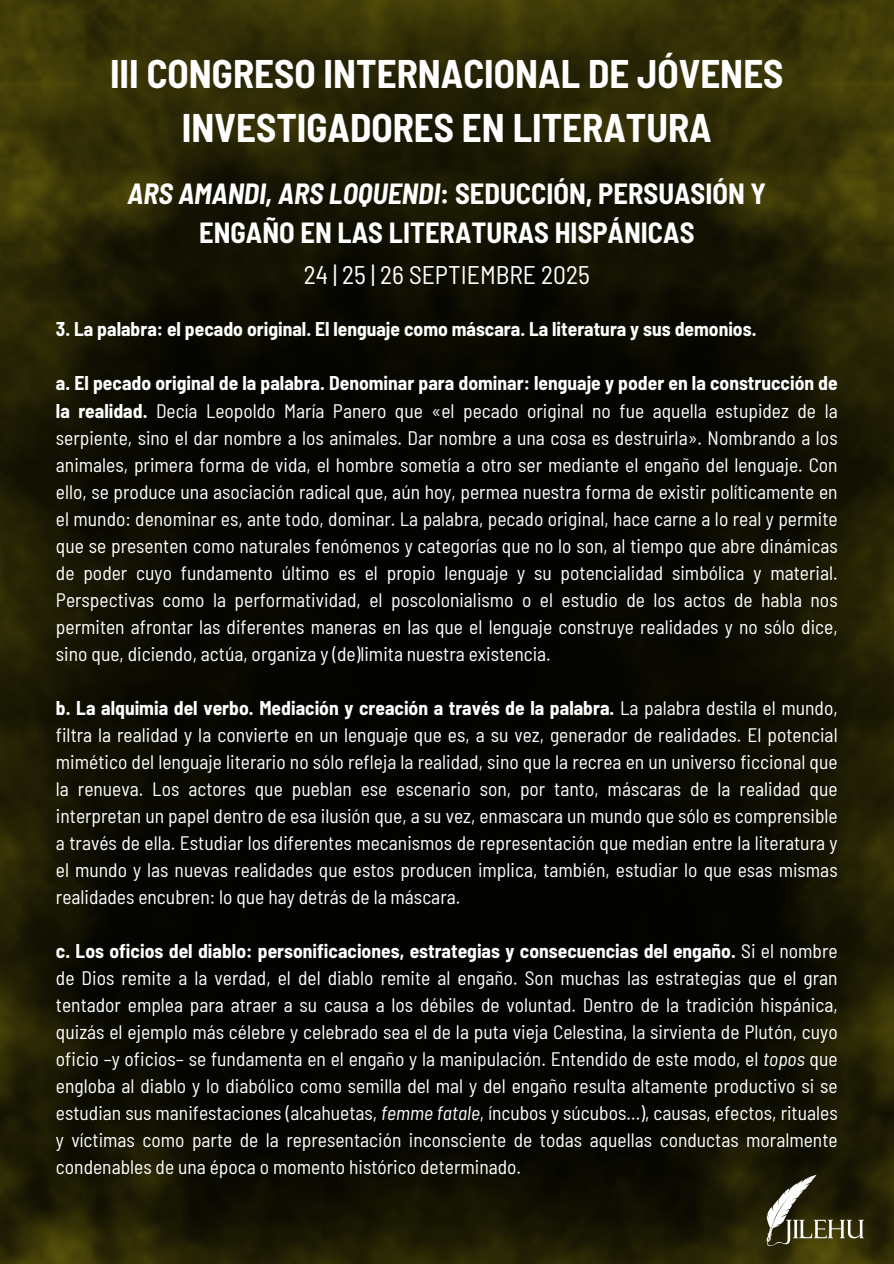
<style>
.page{position:relative;width:894px;height:1264px;background:#fff}
.page>*{position:absolute;margin:0;border:0;box-sizing:border-box;transform-origin:0 0}
.t1{font:700 semi-condensed 39px/54px "Barlow";color:#fff;text-align:center}
.t2{font:700 semi-condensed 28.5px/39.3px "Barlow";color:#fff;text-align:center}
.t3{font:semi-condensed 25.5px "Barlow";color:#fff}
.t4{font:semi-condensed 19.5px/27px "Barlow";color:#fff;text-align:justify}
.t5{font:700 semi-condensed 19.5px "Barlow";color:#fff}
.s1{font-style:italic}
.s2{font-weight:700}
</style>
<div class="page">
<img style="left:0;top:0;width:287px;height:1263px">
<img style="left:287px;top:0;width:606px;height:1263px">
<img style="left:752px;top:1147px;width:116px;height:116px">
<p class="t1" style="left:110px;top:45px;width:674px">III CONGRESO INTERNACIONAL DE JÓVENES<br>INVESTIGADORES EN LITERATURA</p>
<p class="t2" style="left:127px;top:173px;width:640px"><span class="s1">ARS AMANDI, ARS LOQUENDI</span>: SEDUCCIÓN, PERSUASIÓN Y<br>ENGAÑO EN LAS LITERATURAS HISPÁNICAS</p>
<h4 class="t3" style="left:304px;top:258px;width:287px">24 | 25 | 26 SEPTIEMBRE 2025</h4>
<h3 class="t5" style="left:56px;top:317px;width:702px">3. La palabra: el pecado original. El lenguaje como máscara. La literatura y sus demonios.</h3>
<p class="t4" style="left:56px;top:369px;width:783px"><span class="s2">a. El pecado original de la palabra. Denominar para dominar: lenguaje y poder en la construcción de la realidad.</span> Decía Leopoldo María Panero que «el pecado original no fue aquella estupidez de la serpiente, sino el dar nombre a los animales. Dar nombre a una cosa es destruirla». Nombrando a los animales, primera forma de vida, el hombre sometía a otro ser mediante el engaño del lenguaje. Con ello, se produce una asociación radical que, aún hoy, permea nuestra forma de existir políticamente en el mundo: denominar es, ante todo, dominar. La palabra, pecado original, hace carne a lo real y permite que se presenten como naturales fenómenos y categorías que no lo son, al tiempo que abre dinámicas de poder cuyo fundamento último es el propio lenguaje y su potencialidad simbólica y material.<br>Perspectivas como la performatividad, el poscolonialismo o el estudio de los actos de habla nos permiten afrontar las diferentes maneras en las que el lenguaje construye realidades y no sólo dice, sino que, diciendo, actúa, organiza y (de)limita nuestra existencia.</p>
<h1 class="t4" style="left:56px;top:693px;width:783px"><span class="s2">b. La alquimia del verbo. Mediación y creación a través de la palabra.</span> La palabra destila el mundo, filtra la realidad y la convierte en un lenguaje que es, a su vez, generador de realidades. El potencial mimético del lenguaje literario no sólo refleja la realidad, sino que la recrea en un universo ficcional que la renueva. Los actores que pueblan ese escenario son, por tanto, máscaras de la realidad que interpretan un papel dentro de esa ilusión que, a su vez, enmascara un mundo que sólo es comprensible a través de ella. Estudiar los diferentes mecanismos de representación que median entre la literatura y el mundo y las nuevas realidades que estos producen implica, también, estudiar lo que esas mismas realidades encubren: lo que hay detrás de la máscara.</h1>
<h2 class="t4" style="left:56px;top:936px;width:783px"><span class="s2">c. Los oficios del diablo: personificaciones, estrategias y consecuencias del engaño.</span> Si el nombre de Dios remite a la verdad, el del diablo remite al engaño. Son muchas las estrategias que el gran tentador emplea para atraer a su causa a los débiles de voluntad. Dentro de la tradición hispánica, quizás el ejemplo más célebre y celebrado sea el de la puta vieja Celestina, la sirvienta de Plutón, cuyo oficio –y oficios– se fundamenta en el engaño y la manipulación. Entendido de este modo, el <span class="s1">topos</span> que engloba al diablo y lo diabólico como semilla del mal y del engaño resulta altamente productivo si se estudian sus manifestaciones (alcahuetas, <span class="s1">femme fatale</span>, íncubos y súcubos…), causas, efectos, rituales y víctimas como parte de la representación inconsciente de todas aquellas conductas moralmente condenables de una época o momento histórico determinado.</h2>
</div>
